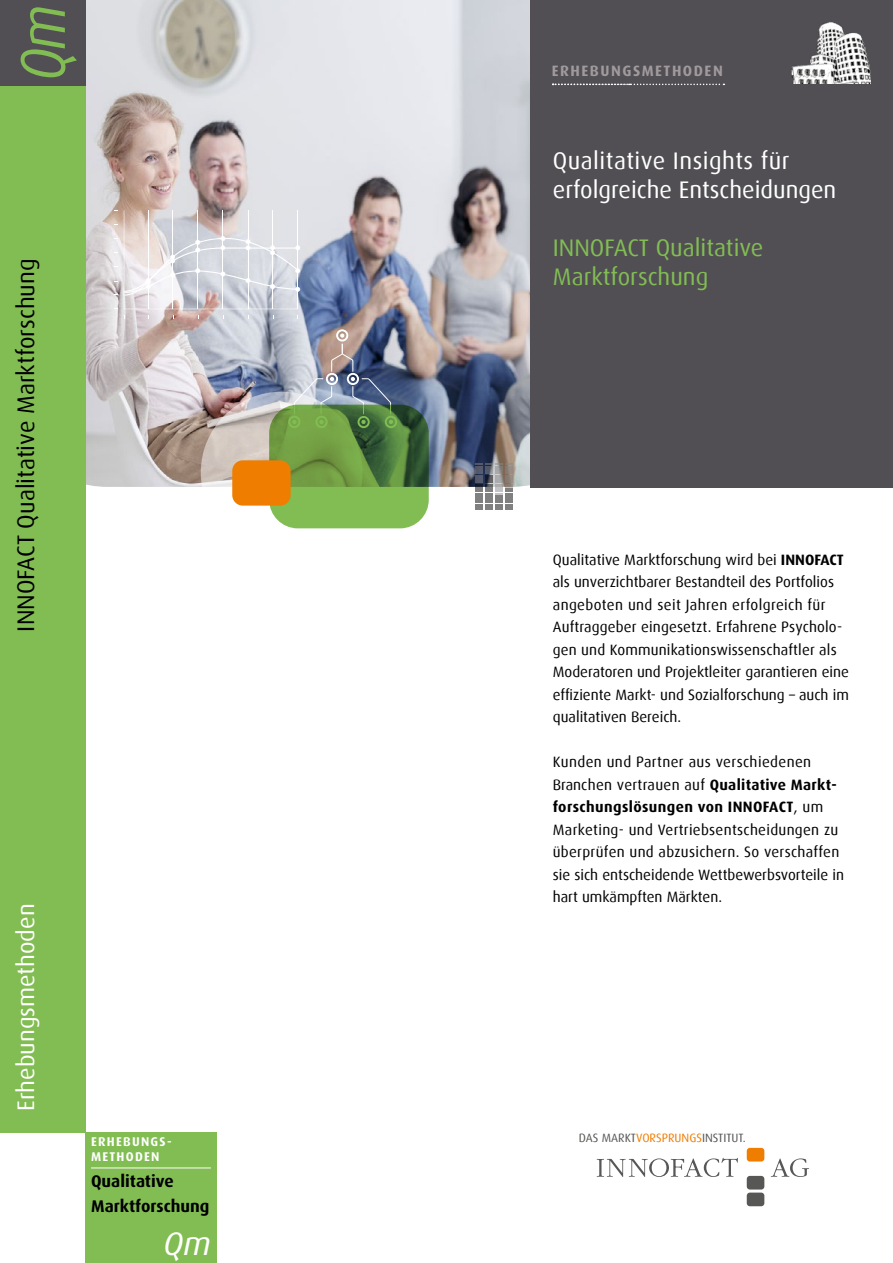
<style>
.page{position:relative;width:893px;height:1263px;background:#fff}
.page>*{position:absolute;margin:0;border:0;box-sizing:border-box;transform-origin:0 0}
.t1{font:italic 63.45px "Dax";color:#82bd53;scale:.84 1}
.t2{font:italic 32.7px "Dax";color:#fff}
.t3{font:24px/28.8px "Dax";color:#fff}
.t4{font:24px/28.8px "Dax";color:#82bd53}
.t5{font:24px "Dax";color:#000}
.t6{font:700 16.95px/25.3px "Dax";color:#000}
.t7{font:15px/22.5px "Dax";color:#000}
.t8{font:15px/22.5px "Dax";letter-spacing:.02em;color:#000}
.t9{font:700 15px "Dax";letter-spacing:.1em;color:#a09a9c}
.t10{font:700 12.75px/14.9px "Dax";letter-spacing:.1em;color:#fff}
.t11{font:12px "Dax";color:#575756}
.s1{font-weight:700}
.s2{color:#ef7d00}
</style>
<div class="page">
<img style="left:85px;top:0;width:446px;height:487px">
<div style="left:531px;top:0;width:362px;height:488px;background:#514f54"></div>
<div style="left:0;top:0;width:85px;height:1132px;background:#82bd53"></div>
<div style="left:0;top:0;width:85px;height:85px;background:#514f54"></div>
<svg style="left:597px;top:1158px;width:141px;height:19px"></svg>
<div style="left:747px;top:1148px;width:17px;height:13px;background:#ef7d00;border-radius:3px"></div>
<div style="left:747px;top:1176px;width:17px;height:13px;background:#575756;border-radius:3px"></div>
<div style="left:747px;top:1192px;width:17px;height:14px;background:#575756;border-radius:3px"></div>
<svg style="left:771px;top:1158px;width:38px;height:19px"></svg>
<div style="left:85px;top:1132px;width:132px;height:131px;background:#82bd53"></div>
<hr style="left:91px;top:1167px;width:120px;height:1px;background:#fff">
<svg style="left:553px;top:84px;width:171px;height:1px"></svg>
<svg style="left:201px;top:392px;width:162px;height:161px"></svg>
<svg style="left:124px;top:210px;width:176px;height:99px"></svg>
<svg style="left:287px;top:328px;width:106px;height:79px;background:#8e93a5"></svg>
<svg style="left:475px;top:463px;width:37px;height:47px;background:#8a898c"></svg>
<svg style="left:269px;top:405px;width:160px;height:123px;background:#689845"></svg>
<img style="left:791px;top:22px;width:80px;height:61px">
<div style="left:232px;top:460px;width:59px;height:46px;background:#ef7d00;border-radius:10px"></div>
<h1 class="t1" style="left:8px;top:81px;width:91px;rotate:-90deg">Qm</h1>
<h3 class="t5" style="left:13px;top:631px;width:374px;rotate:-90deg">INNOFACT Qualitative Marktforschung</h3>
<h3 class="t3" style="left:12px;top:1111px;width:209px;rotate:-90deg">Erhebungsmethoden</h3>
<p class="t10" style="left:91px;top:1135px;width:82px">ERHEBUNGS-<br>METHODEN</p>
<p class="t6" style="left:91px;top:1168px;width:120px">Qualitative<br>Marktforschung</p>
<h2 class="t2" style="left:164px;top:1225px;width:49px">Qm</h2>
<p class="t9" style="left:552px;top:63px;width:172px">ERHEBUNGSMETHODEN</p>
<h3 class="t3" style="left:553px;top:147px;width:285px">Qualitative Insights für erfolgreiche Entscheidungen</h3>
<h3 class="t4" style="left:553px;top:233px;width:212px">INNOFACT Qualitative<br>Marktforschung</h3>
<p class="t7" style="left:553px;top:548px;width:298px">Qualitative Marktforschung wird bei <span class="s1">INNOFACT </span>als unverzichtbarer Bestandteil des Portfolios angeboten und seit Jahren erfolgreich für Auftraggeber eingesetzt. Erfahrene Psycholo&shy;gen und Kommunikationswissenschaftler als Moderatoren und Projektleiter garantieren eine effiziente Markt- und Sozialforschung – auch im qualitativen Bereich.</p>
<p class="t8" style="left:553px;top:751px;width:293px">Kunden und Partner aus verschiedenen Branchen vertrauen auf <span class="s1">Qualitative Markt&shy;forschungslösungen von INNOFACT</span>, um Marketing- und Vertriebsentscheidungen zu überprüfen und abzusichern. So verschaffen sie sich entscheidende Wettbewerbsvorteile in hart umkämpften Märkten.</p>
<p class="t11" style="left:579px;top:1131px;width:169px">DAS MARKT<span class="s2">VORSPRUNGS</span>INSTITUT.</p>
</div>
